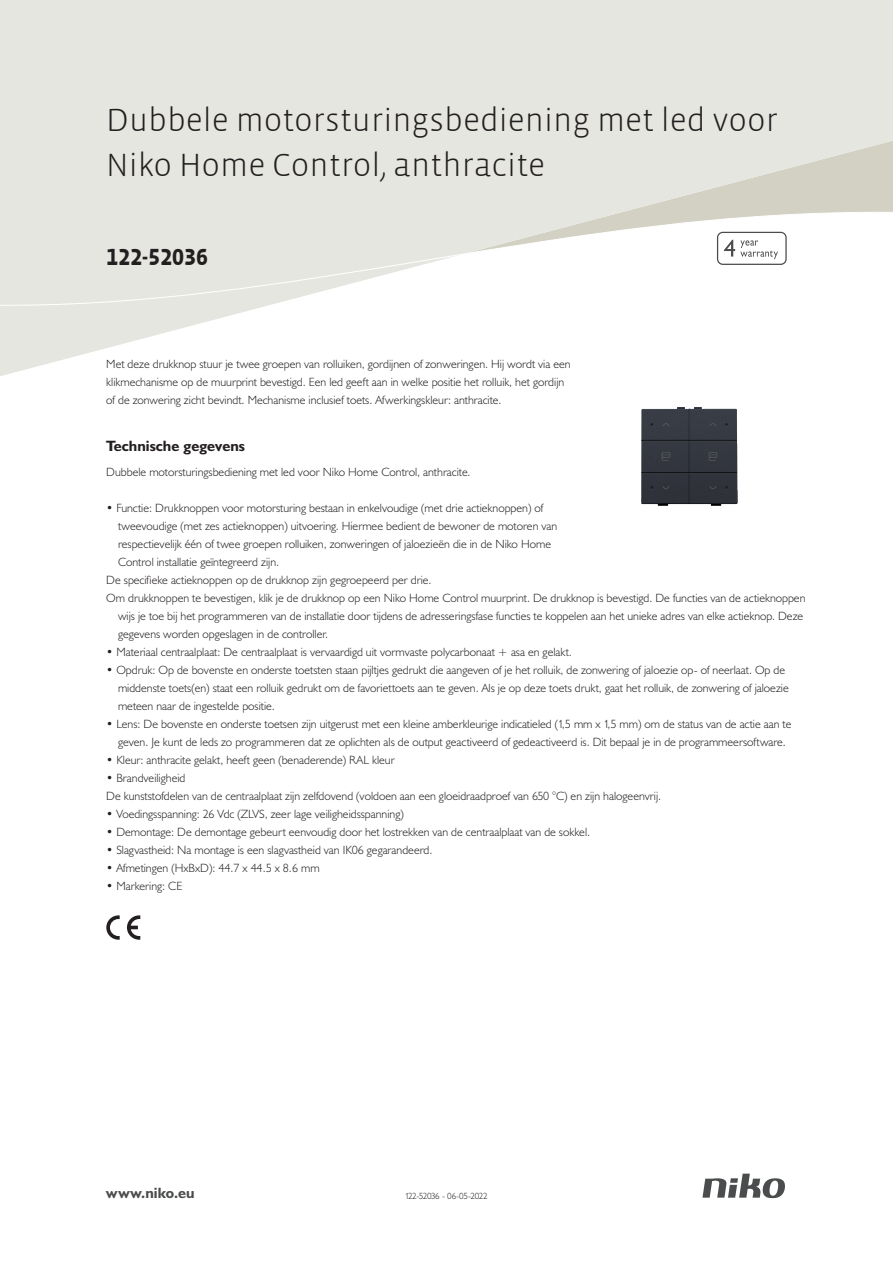
<style>
.page{position:relative;width:893px;height:1263px;background:#fff}
.page>*{position:absolute;margin:0;border:0;box-sizing:border-box;transform-origin:0 0}
.Title_datasheets{font:300 33px/45px "Vista Sans";color:#231f20}
.Article_number{font:700 24px "Vista Sans Alt";color:#231f20}
.Titles_parts{font:700 15px "Humanist 521 BT";color:#231f20}
.t1{font:700 15px "Humanist 521 BT";letter-spacing:.005em;color:#4b4c4d}
.USP_Bullets{font:300 12px/18px "Humanist 521 BT";color:#231f20}
.Platte_tekst_CAB{font:300 12px/18px "Humanist 521 BT";color:#231f20}
.Revision{font:300 9px "Humanist 521 BT";letter-spacing:-.04em;color:#231f20}
</style>
<div class="page">
<svg style="left:702px;top:1173px;width:83px;height:25px"></svg>
<svg style="left:127px;top:915px;width:13px;height:25px"></svg>
<svg style="left:106px;top:915px;width:14px;height:25px"></svg>
<svg style="left:0;top:0;width:893px;height:376px;fill:#e6e6e0"></svg>
<svg style="left:0;top:209px;width:893px;height:101px"></svg>
<svg style="left:717px;top:232px;width:70px;height:33px"></svg>
<img style="left:591px;top:358px;width:196px;height:148px">
<p class="Title_datasheets" style="left:106px;top:98px;width:673px">Dubbele motorsturingsbediening met led voor<br>Niko Home Control, anthracite</p>
<p class="Article_number" style="left:106px;top:242px;width:103px">122-52036</p>
<p class="Platte_tekst_CAB" style="left:106px;top:354px;width:466px">Met deze drukknop stuur je twee groepen van rolluiken, gordijnen of zonweringen. Hij wordt via een klikmechanisme op de muurprint bevestigd. Een led geeft aan in welke positie het rolluik, het gordijn of de zonwering zicht bevindt. Mechanisme inclusief toets. Afwerkingskleur: anthracite.</p>
<p class="Titles_parts" style="left:106px;top:437px;width:140px">Technische gegevens</p>
<p class="Platte_tekst_CAB" style="left:106px;top:462px;width:366px">Dubbele motorsturingsbediening met led voor Niko Home Control, anthracite.</p>
<p class="USP_Bullets" style="left:118px;top:498px;width:441px;text-indent:-12px">• Functie: Drukknoppen voor motorsturing bestaan in enkelvoudige (met drie actieknoppen) of tweevoudige (met zes actieknoppen) uitvoering. Hiermee bedient de bewoner de motoren van respectievelijk één of twee groepen rolluiken, zonweringen of jaloezieën die in de Niko Home Control installatie geïntegreerd zijn.</p>
<p class="USP_Bullets" style="left:106px;top:570px;width:327px">De specifieke actieknoppen op de drukknop zijn gegroepeerd per drie.</p>
<p class="USP_Bullets" style="left:118px;top:588px;width:689px;text-indent:-12px">Om drukknoppen te bevestigen, klik je de drukknop op een Niko Home Control muurprint. De drukknop is bevestigd. De functies van de actieknoppen wijs je toe bij het programmeren van de installatie door tijdens de adresseringsfase functies te koppelen aan het unieke adres van elke actieknop. Deze gegevens worden opgeslagen in de controller.</p>
<p class="USP_Bullets" style="left:106px;top:642px;width:467px">• Materiaal centraalplaat: De centraalplaat is vervaardigd uit vormvaste polycarbonaat + asa en gelakt.</p>
<p class="USP_Bullets" style="left:118px;top:660px;width:672px;text-indent:-12px">• Opdruk: Op de bovenste en onderste toetsten staan pijltjes gedrukt die aangeven of je het rolluik, de zonwering of jaloezie op- of neerlaat. Op de middenste toets(en) staat een rolluik gedrukt om de favoriettoets aan te geven. Als je op deze toets drukt, gaat het rolluik, de zonwering of jaloezie meteen naar de ingestelde positie.</p>
<p class="USP_Bullets" style="left:106px;top:714px;width:687px;text-align:center">• Lens: De bovenste en onderste toetsen zijn uitgerust met een kleine amberkleurige indicatieled (1,5 mm x 1,5 mm) om de status van de actie aan te geven. Je kunt de leds zo programmeren dat ze oplichten als de output geactiveerd of gedeactiveerd is. Dit bepaal je in de programmeersoftware.</p>
<p class="USP_Bullets" style="left:106px;top:750px;width:290px">• Kleur: anthracite gelakt, heeft geen (benaderende) RAL kleur</p>
<p class="USP_Bullets" style="left:106px;top:768px;width:81px">• Brandveiligheid</p>
<p class="USP_Bullets" style="left:106px;top:786px;width:556px">De kunststofdelen van de centraalplaat zijn zelfdovend (voldoen aan een gloeidraadproef van 650 °C) en zijn halogeenvrij.</p>
<p class="USP_Bullets" style="left:106px;top:804px;width:299px">• Voedingsspanning: 26 Vdc (ZLVS, zeer lage veiligheidsspanning)</p>
<p class="USP_Bullets" style="left:106px;top:822px;width:485px">• Demontage: De demontage gebeurt eenvoudig door het lostrekken van de centraalplaat van de sokkel.</p>
<p class="USP_Bullets" style="left:106px;top:840px;width:328px">• Slagvastheid: Na montage is een slagvastheid van IK06 gegarandeerd.</p>
<p class="USP_Bullets" style="left:106px;top:858px;width:215px">• Afmetingen (HxBxD): 44.7 x 44.5 x 8.6 mm</p>
<p class="USP_Bullets" style="left:106px;top:876px;width:78px">• Markering: CE</p>
<p class="t1" style="left:106px;top:1184px;width:90px">www.niko.eu</p>
<p class="Revision" style="left:405px;top:1190px;width:84px">122-52036 - 06-05-2022</p>
</div>
